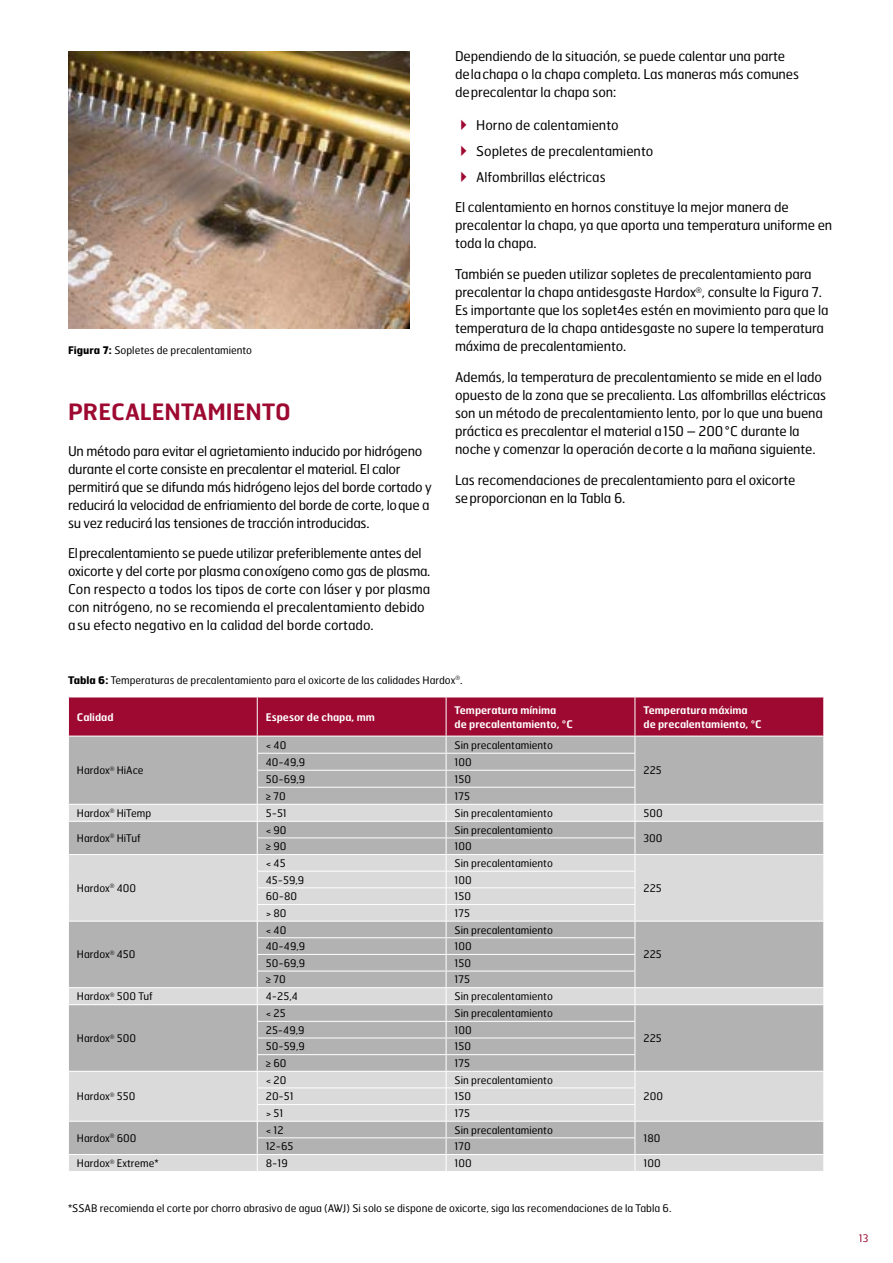
<style>
.page{position:relative;width:893px;height:1263px;background:#fff}
.page>*{position:absolute;margin:0;border:0;box-sizing:border-box;transform-origin:0 0}
.t1{font:600 22.5px "Hermes FB";color:#9e0931}
.t2{font:13.5px/18px "Hermes FB";letter-spacing:-.01em;color:#000}
.t3{font:10.5px "Hermes FB";color:#000}
.t4{font:600 10.5px/14px "Hermes FB";color:#fff}
.t5{font:10.5px "Hermes FB";color:#9e0931}
.s1{font-weight:700}
.s2{color:#9e0931}
.s3{font-family:"Calibri"}
</style>
<div class="page">
<img style="left:68px;top:51px;width:342px;height:277px">
<svg style="left:68px;top:697px;width:756px;height:474px;background:#c1b5b8"></svg>
<hr style="left:257px;top:854px;width:189px;height:1px;background:#fff">
<hr style="left:446px;top:854px;width:189px;height:1px;background:#fff">
<p class="t3" style="left:68px;top:343px;width:186px"><span class="s1">Figura 7:</span> Sopletes de precalentamiento</p>
<h1 class="t1" style="left:68px;top:397px;width:224px">PRECALENTAMIENTO</h1>
<p class="t2" style="left:68px;top:441px;width:365px">Un método para evitar el agrietamiento inducido por hidrógeno durante el corte consiste en precalentar el material. El calor permitirá que se difunda más hidrógeno lejos del borde cortado y reducirá la velocidad de enfriamiento del borde de corte, lo que a su vez reducirá las tensiones de tracción introducidas.</p>
<p class="t2" style="left:68px;top:544px;width:364px">El precalentamiento se puede utilizar preferiblemente antes del oxicorte y del corte por plasma con oxígeno como gas de plasma.<br>Con respecto a todos los tipos de corte con láser y por plasma con nitrógeno, no se recomienda el precalentamiento debido a su efecto negativo en la calidad del borde cortado.</p>
<p class="t2" style="left:455px;top:47px;width:346px">Dependiendo de la situación, se puede calentar una parte de la chapa o la chapa completa. Las maneras más comunes de precalentar la chapa son:</p>
<p class="t2" style="left:455px;top:115px;width:165px"><span class="s2">✔</span> Horno de calentamiento</p>
<p class="t2" style="left:455px;top:141px;width:200px"><span class="s2">✔</span> Sopletes de precalentamiento</p>
<p class="t2" style="left:455px;top:167px;width:152px"><span class="s2">✔</span> Alfombrillas eléctricas</p>
<p class="t2" style="left:455px;top:198px;width:379px">El calentamiento en hornos constituye la mejor manera de precalentar la chapa, ya que aporta una temperatura uniforme en toda la chapa.</p>
<p class="t2" style="left:455px;top:265px;width:375px">También se pueden utilizar sopletes de precalentamiento para precalentar la chapa antidesgaste Hardox<sup>®</sup>, consulte la Figura 7.<br>Es importante que los soplet4es estén en movimiento para que la temperatura de la chapa antidesgaste no supere la temperatura máxima de precalentamiento.</p>
<p class="t2" style="left:455px;top:367px;width:373px">Además, la temperatura de precalentamiento se mide en el lado opuesto de la zona que se precalienta. Las alfombrillas eléctricas son un método de precalentamiento lento, por lo que una buena práctica es precalentar el material a 150 – 200 °C durante la noche y comenzar la operación de corte a la mañana siguiente.</p>
<p class="t2" style="left:455px;top:470px;width:342px">Las recomendaciones de precalentamiento para el oxicorte se proporcionan en la Tabla 6.</p>
<p class="t3" style="left:68px;top:673px;width:396px"><span class="s1">Tabla 6:</span> Temperaturas de precalentamiento para el oxicorte de las calidades Hardox<sup>®</sup>.</p>
<p class="t4" style="left:77px;top:709px;width:38px">Calidad</p>
<p class="t4" style="left:266px;top:709px;width:111px">Espesor de chapa, mm</p>
<p class="t4" style="left:455px;top:702px;width:120px">Temperatura mínima<br>de precalentamiento, °C</p>
<p class="t4" style="left:643px;top:702px;width:120px">Temperatura máxima de precalentamiento, °C</p>
<p class="t3" style="left:77px;top:764px;width:68px">Hardox<sup>®</sup> HiAce</p>
<p class="t3" style="left:266px;top:738px;width:22px">&lt; 40</p>
<p class="t3" style="left:455px;top:738px;width:100px">Sin precalentamiento</p>
<p class="t3" style="left:266px;top:755px;width:41px">40-49,9</p>
<p class="t3" style="left:455px;top:755px;width:19px">100</p>
<p class="t3" style="left:266px;top:772px;width:41px">50-69,9</p>
<p class="t3" style="left:455px;top:772px;width:18px">150</p>
<p class="t3" style="left:266px;top:789px;width:22px"><span class="s3">≥</span> 70</p>
<p class="t3" style="left:455px;top:789px;width:17px">175</p>
<p class="t3" style="left:643px;top:764px;width:20px">225</p>
<p class="t3" style="left:77px;top:806px;width:76px">Hardox<sup>®</sup> HiTemp</p>
<p class="t3" style="left:266px;top:806px;width:23px">5-51</p>
<p class="t3" style="left:455px;top:806px;width:100px">Sin precalentamiento</p>
<p class="t3" style="left:643px;top:806px;width:21px">500</p>
<p class="t3" style="left:77px;top:831px;width:65px">Hardox<sup>®</sup> HiTuf</p>
<p class="t3" style="left:266px;top:823px;width:22px">&lt; 90</p>
<p class="t3" style="left:455px;top:823px;width:100px">Sin precalentamiento</p>
<p class="t3" style="left:643px;top:831px;width:20px">300</p>
<p class="t3" style="left:266px;top:840px;width:22px"><span class="s3">≥</span> 90</p>
<p class="t3" style="left:455px;top:840px;width:19px">100</p>
<p class="t3" style="left:77px;top:881px;width:61px">Hardox<sup>®</sup> 400</p>
<p class="t3" style="left:77px;top:948px;width:60px">Hardox<sup>®</sup> 450</p>
<p class="t3" style="left:266px;top:856px;width:21px">&lt; 45</p>
<p class="t3" style="left:455px;top:856px;width:100px">Sin precalentamiento</p>
<p class="t3" style="left:266px;top:873px;width:40px">45-59,9</p>
<p class="t3" style="left:455px;top:873px;width:19px">100</p>
<p class="t3" style="left:266px;top:890px;width:33px">60-80</p>
<p class="t3" style="left:455px;top:890px;width:18px">150</p>
<p class="t3" style="left:266px;top:906px;width:22px">&gt; 80</p>
<p class="t3" style="left:455px;top:906px;width:17px">175</p>
<p class="t3" style="left:266px;top:923px;width:22px">&lt; 40</p>
<p class="t3" style="left:455px;top:923px;width:100px">Sin precalentamiento</p>
<p class="t3" style="left:266px;top:940px;width:41px">40-49,9</p>
<p class="t3" style="left:455px;top:940px;width:19px">100</p>
<p class="t3" style="left:266px;top:956px;width:41px">50-69,9</p>
<p class="t3" style="left:455px;top:956px;width:18px">150</p>
<p class="t3" style="left:266px;top:973px;width:22px"><span class="s3">≥</span> 70</p>
<p class="t3" style="left:455px;top:973px;width:17px">175</p>
<p class="t3" style="left:77px;top:990px;width:77px">Hardox<sup>®</sup> 500 Tuf</p>
<p class="t3" style="left:266px;top:990px;width:34px">4-25,4</p>
<p class="t3" style="left:455px;top:990px;width:100px">Sin precalentamiento</p>
<p class="t3" style="left:77px;top:1031px;width:61px">Hardox<sup>®</sup> 500</p>
<p class="t3" style="left:266px;top:1006px;width:21px">&lt; 25</p>
<p class="t3" style="left:455px;top:1006px;width:100px">Sin precalentamiento</p>
<p class="t3" style="left:266px;top:1023px;width:40px">25-49,9</p>
<p class="t3" style="left:455px;top:1023px;width:19px">100</p>
<p class="t3" style="left:266px;top:1040px;width:41px">50-59,9</p>
<p class="t3" style="left:455px;top:1040px;width:18px">150</p>
<p class="t3" style="left:266px;top:1056px;width:22px"><span class="s3">≥</span> 60</p>
<p class="t3" style="left:455px;top:1056px;width:17px">175</p>
<p class="t3" style="left:643px;top:881px;width:20px">225</p>
<p class="t3" style="left:643px;top:948px;width:20px">225</p>
<p class="t3" style="left:643px;top:1031px;width:20px">225</p>
<p class="t3" style="left:77px;top:1090px;width:60px">Hardox<sup>®</sup> 550</p>
<p class="t3" style="left:77px;top:1131px;width:61px">Hardox<sup>®</sup> 600</p>
<p class="t3" style="left:266px;top:1073px;width:22px">&lt; 20</p>
<p class="t3" style="left:455px;top:1073px;width:100px">Sin precalentamiento</p>
<p class="t3" style="left:266px;top:1090px;width:29px">20-51</p>
<p class="t3" style="left:455px;top:1090px;width:18px">150</p>
<p class="t3" style="left:643px;top:1090px;width:21px">200</p>
<p class="t3" style="left:266px;top:1106px;width:19px">&gt; 51</p>
<p class="t3" style="left:455px;top:1106px;width:17px">175</p>
<p class="t3" style="left:266px;top:1123px;width:19px">&lt; 12</p>
<p class="t3" style="left:455px;top:1123px;width:100px">Sin precalentamiento</p>
<p class="t3" style="left:266px;top:1140px;width:29px">12-65</p>
<p class="t3" style="left:455px;top:1140px;width:18px">170</p>
<p class="t3" style="left:643px;top:1131px;width:18px">180</p>
<p class="t3" style="left:77px;top:1156px;width:83px">Hardox<sup>®</sup> Extreme*</p>
<p class="t3" style="left:266px;top:1156px;width:24px">8-19</p>
<p class="t3" style="left:455px;top:1156px;width:19px">100</p>
<p class="t3" style="left:643px;top:1156px;width:19px">100</p>
<p class="t3" style="left:68px;top:1201px;width:605px">*SSAB recomienda el corte por chorro abrasivo de agua (AWJ) Si solo se dispone de oxicorte, siga las recomendaciones de la Tabla 6.</p>
<p class="t5" style="left:859px;top:1231px;width:11px">13</p>
</div>
